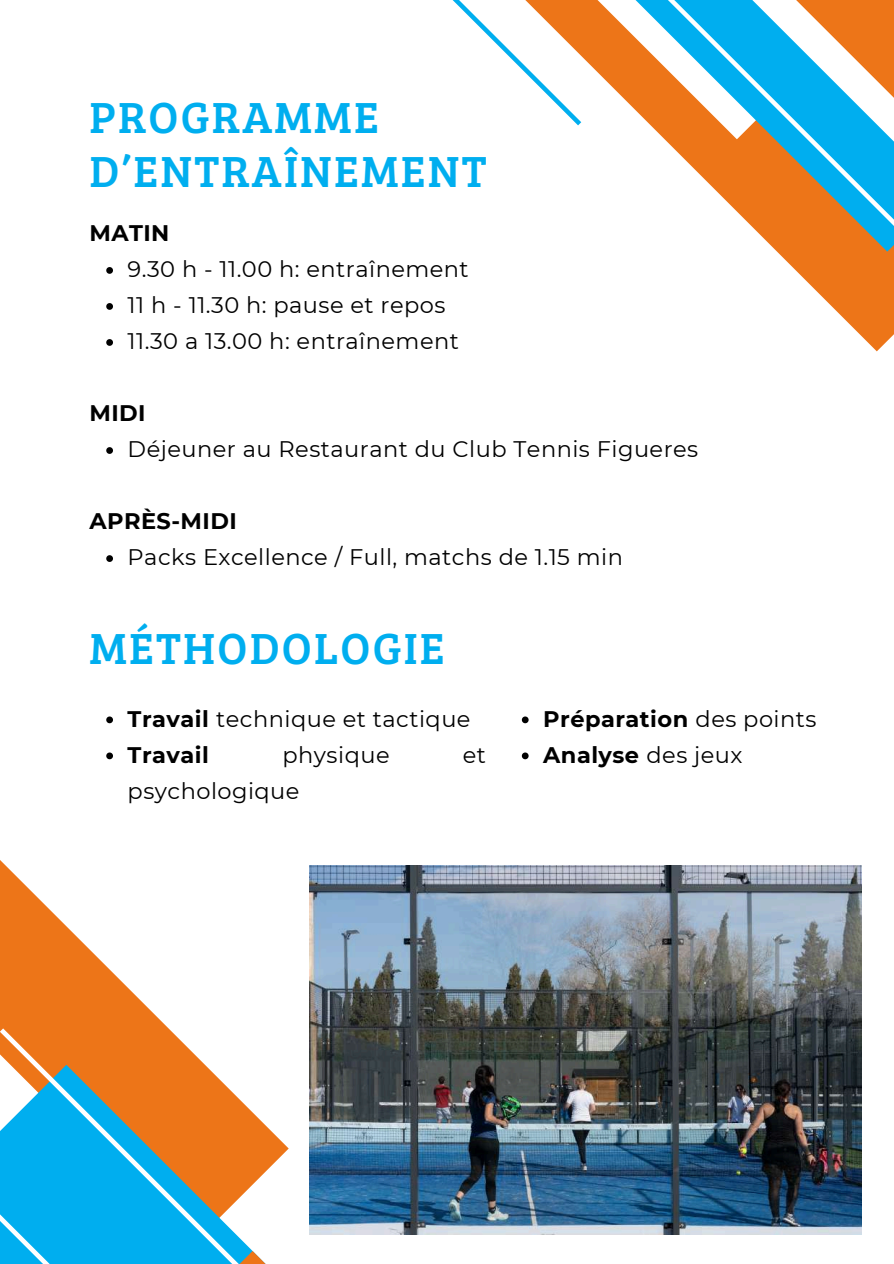
<style>
.page{position:relative;width:894px;height:1264px;background:#fff}
.page>*{position:absolute;margin:0;border:0;box-sizing:border-box;transform-origin:0 0}
.t1{font:45px/54px "Bree Serif";letter-spacing:.05em;color:#00aeef}
.t2{font:22.5px/36px "Montserrat";letter-spacing:.02em;color:#000}
.t3{font:700 22.5px/36px "Montserrat";letter-spacing:.02em;color:#000}
.s1{font-weight:700}
.s2{font-weight:400}
</style>
<div class="page">
<svg style="left:777px;top:252px;width:116px;height:100px;fill:#ed7518"></svg>
<svg style="left:770px;top:245px;width:123px;height:7px"></svg>
<svg style="left:452px;top:0;width:88px;height:88px"></svg>
<svg style="left:540px;top:0;width:353px;height:245px"></svg>
<svg style="left:106px;top:267px;width:7px;height:7px"></svg>
<svg style="left:106px;top:303px;width:7px;height:7px"></svg>
<svg style="left:106px;top:339px;width:7px;height:7px"></svg>
<svg style="left:106px;top:447px;width:7px;height:7px"></svg>
<svg style="left:106px;top:555px;width:7px;height:7px"></svg>
<svg style="left:106px;top:716px;width:7px;height:7px"></svg>
<svg style="left:106px;top:752px;width:7px;height:7px"></svg>
<svg style="left:0;top:860px;width:168px;height:168px;fill:#ed7518"></svg>
<svg style="left:0;top:1028px;width:382px;height:235px"></svg>
<svg style="left:521px;top:716px;width:7px;height:7px"></svg>
<svg style="left:521px;top:752px;width:7px;height:7px"></svg>
<img style="left:309px;top:865px;width:552px;height:369px">
<h1 class="t1" style="left:89px;top:88px;width:399px">PROGRAMME<br>D’ENTRAÎNEMENT</h1>
<p class="t3" style="left:89px;top:215px;width:82px">MATIN</p>
<p class="t2" style="left:128px;top:251px;width:342px">9.30 h - 11.00 h: entraînement<br>11 h - 11.30 h: pause et repos<br>11.30 a 13.00 h: entraînement</p>
<p class="t3" style="left:89px;top:395px;width:58px">MIDI</p>
<p class="t2" style="left:128px;top:431px;width:572px">Déjeuner au Restaurant du Club Tennis Figueres</p>
<p class="t3" style="left:89px;top:503px;width:149px">APRÈS-MIDI</p>
<p class="t2" style="left:128px;top:539px;width:496px">Packs Excellence / Full, matchs de 1.15 min</p>
<h1 class="t1" style="left:89px;top:618px;width:357px">MÉTHODOLOGIE</h1>
<p class="t2" style="left:128px;top:700px;width:344px"><span class="s1">Travail</span> technique et tactique<br><span class="s1">Travail</span></p>
<p class="t2" style="left:282px;top:736px;width:109px">physique</p>
<p class="t2" style="left:462px;top:736px;width:25px">et</p>
<p class="t2" style="left:128px;top:772px;width:173px">psychologique</p>
<p class="t3" style="left:543px;top:700px;width:275px">Préparation <span class="s2">des points<br></span>Analyse <span class="s2">des jeux</span></p>
</div>
